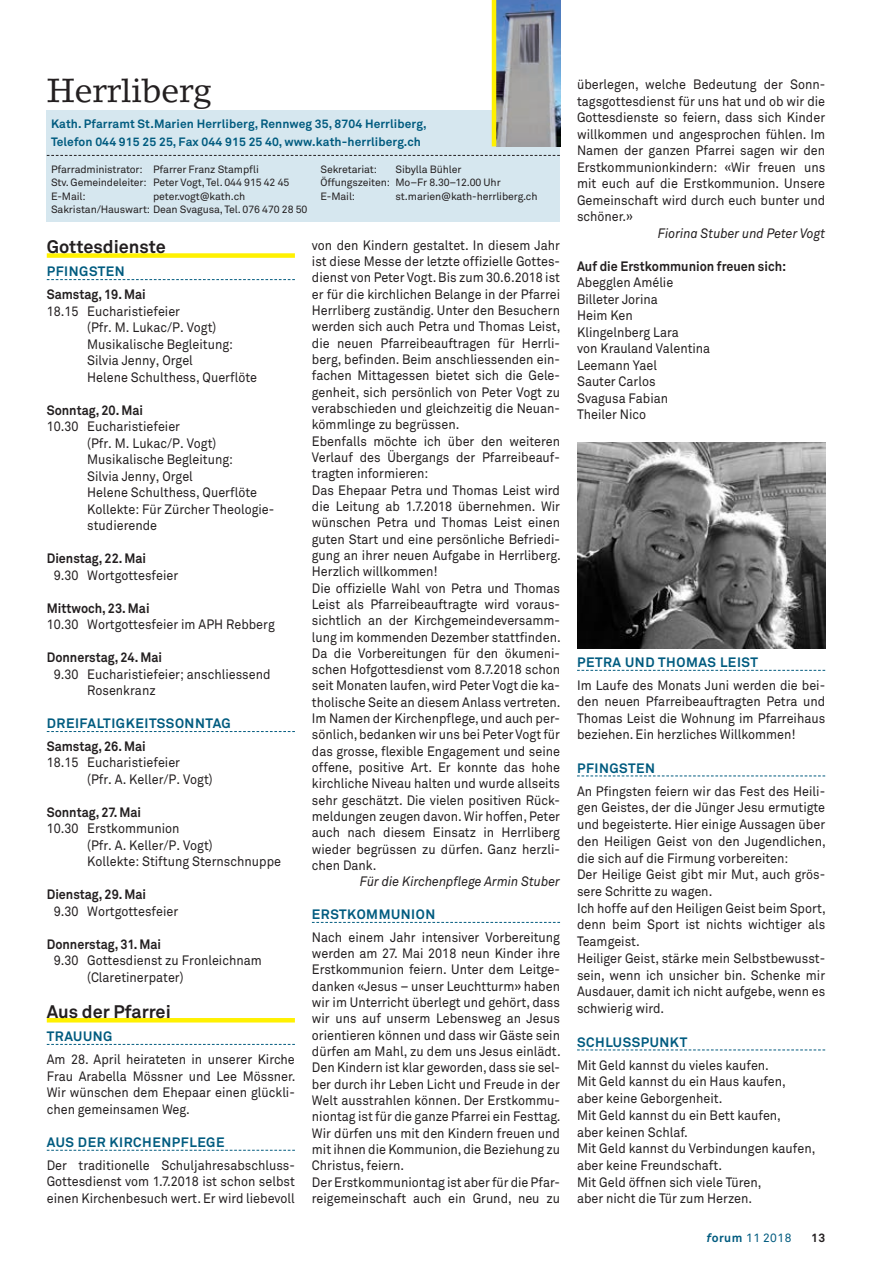
<style>
.page{position:relative;width:872px;height:1263px;background:#fff}
.page>*{position:absolute;margin:0;border:0;box-sizing:border-box;transform-origin:0 0}
.t1{font:33px "Lino Letter";letter-spacing:-.01em;color:#231f20}
.t2{font:700 18px "Akkurat Pro";color:#231f20}
.t3{font:13.5px/16.4px "Akkurat Pro";color:#231f20;scale:.93 1}
.t4{font:700 13.5px "Akkurat Pro";color:#231f20;scale:.93 1}
.t5{font:700 13.5px "Akkurat Pro";letter-spacing:.04em;color:#005b7f}
.t6{font:italic 13.5px "Akkurat Pro";color:#231f20;scale:.93 1}
.t7{font:700 12px/18px "Akkurat Pro";letter-spacing:.01em;color:#005b7f}
.t8{font:12px "Akkurat Pro";letter-spacing:.04em;color:#005b7f}
.t9{font:700 12px "Akkurat Pro";color:#231f20}
.t10{font:10.5px/13.5px "Akkurat Pro";letter-spacing:-.01em;color:#231f20}
.s1{font-weight:700;font-style:italic}
.s2{font-weight:700}
</style>
<div class="page">
<div style="left:47px;top:253px;width:248px;height:5px;background:#fff101"></div>
<svg style="left:47px;top:279px;width:248px;height:1px"></svg>
<svg style="left:47px;top:731px;width:248px;height:1px"></svg>
<hr style="left:47px;top:1018px;width:248px;height:4px;background:#fff101">
<svg style="left:47px;top:1044px;width:248px;height:1px"></svg>
<svg style="left:47px;top:1150px;width:248px;height:1px"></svg>
<svg style="left:312px;top:922px;width:248px;height:1px"></svg>
<div style="left:47px;top:111px;width:513px;height:111px;background:#d6e7ef"></div>
<img style="left:496px;top:0;width:64px;height:146px">
<hr style="left:492px;top:0;width:4px;height:146px;background:#fff101">
<svg style="left:47px;top:155px;width:513px;height:1px"></svg>
<img style="left:577px;top:443px;width:248px;height:205px">
<svg style="left:577px;top:670px;width:248px;height:1px"></svg>
<svg style="left:577px;top:775px;width:248px;height:1px"></svg>
<svg style="left:577px;top:1049px;width:248px;height:1px"></svg>
<h1 class="t1" style="left:47px;top:70px;width:167px">Herrliberg</h1>
<p class="t7" style="left:51px;top:115px;width:377px">Kath. Pfarramt St.Marien Herrliberg, Rennweg 35, 8704 Herrliberg,<br>Telefon 044 915 25 25, Fax 044 915 25 40, www.kath-herrliberg.ch</p>
<p class="t10" style="left:51px;top:163px;width:240px">Pfarradministrator: Pfarrer Franz Stampfli<br>Stv. Gemeindeleiter: Peter Vogt, Tel. 044 915 42 45<br>E-Mail:</p>
<p class="t10" style="left:320px;top:163px;width:58px">Sekretariat:</p>
<p class="t10" style="left:320px;top:163px;width:182px;text-indent:75px">Sibylla Bühler<br>Öffungszeiten: Mo–Fr 8.30–12.00 Uhr<br>E-Mail:</p>
<p class="t10" style="left:51px;top:190px;width:258px;text-indent:102px">peter.vogt@kath.ch<br>Sakristan/Hauswart: Dean Svagusa, Tel. 076 470 28 50</p>
<p class="t10" style="left:395px;top:190px;width:143px">st.marien@kath-herrliberg.ch</p>
<h2 class="t2" style="left:47px;top:236px;width:121px">Gottesdienste</h2>
<p class="t5" style="left:47px;top:263px;width:80px">PFINGSTEN</p>
<p class="t4" style="left:47px;top:286px;width:108px">Samstag, 19. Mai</p>
<p class="t3" style="left:87px;top:303px;width:184px;text-indent:-40px">18.15 Eucharistiefeier<br>(Pfr. M. Lukac/P. Vogt)<br>Musikalische Begleitung:<br>Silvia Jenny, Orgel<br>Helene Schulthess, Querflöte</p>
<p class="t4" style="left:47px;top:401px;width:105px">Sonntag, 20. Mai</p>
<p class="t3" style="left:87px;top:418px;width:203px;text-indent:-40px">10.30 Eucharistiefeier<br>(Pfr. M. Lukac/P. Vogt)<br>Musikalische Begleitung:<br>Silvia Jenny, Orgel<br>Helene Schulthess, Querflöte<br>Kollekte: Für Zürcher Theologie&shy;studierende</p>
<p class="t4" style="left:47px;top:550px;width:108px">Dienstag, 22. Mai</p>
<p class="t3" style="left:54px;top:567px;width:135px">9.30 Wortgottesfeier</p>
<p class="t4" style="left:47px;top:599px;width:112px">Mittwoch, 23. Mai</p>
<p class="t3" style="left:47px;top:616px;width:247px">10.30 Wortgottesfeier im APH Rebberg</p>
<p class="t4" style="left:47px;top:649px;width:125px">Donnerstag, 24. Mai</p>
<p class="t3" style="left:87px;top:666px;width:199px;text-indent:-33px">9.30 Eucharistiefeier; anschliessend<br>Rosenkranz</p>
<p class="t5" style="left:47px;top:715px;width:186px">DREIFALTIGKEITSSONNTAG</p>
<p class="t4" style="left:47px;top:738px;width:108px">Samstag, 26. Mai</p>
<p class="t3" style="left:87px;top:755px;width:136px;text-indent:-40px">18.15 Eucharistiefeier<br>(Pfr. A. Keller/P. Vogt)</p>
<p class="t4" style="left:47px;top:804px;width:103px">Sonntag, 27. Mai</p>
<p class="t3" style="left:87px;top:821px;width:210px;text-indent:-40px">10.30 Erstkommunion<br>(Pfr. A. Keller/P. Vogt)<br>Kollekte: Stiftung Sternschnuppe</p>
<p class="t4" style="left:47px;top:886px;width:108px">Dienstag, 29. Mai</p>
<p class="t3" style="left:54px;top:903px;width:135px">9.30 Wortgottesfeier</p>
<p class="t4" style="left:47px;top:936px;width:124px">Donnerstag, 31. Mai</p>
<p class="t3" style="left:87px;top:953px;width:189px;text-indent:-33px">9.30 Gottesdienst zu Fronleichnam (Claretinerpater)</p>
<h2 class="t2" style="left:47px;top:1000px;width:126px">Aus der Pfarrei</h2>
<p class="t5" style="left:47px;top:1028px;width:67px">TRAUUNG</p>
<p class="t3" style="left:47px;top:1051px;width:269px;text-align:justify">Am 28. April heirateten in unserer Kirche Frau Arabella Mössner und Lee Mössner.<br>Wir wünschen dem Ehepaar einen glückli&shy;chen gemeinsamen Weg.</p>
<p class="t5" style="left:47px;top:1134px;width:179px">AUS DER KIRCHENPFLEGE</p>
<p class="t3" style="left:47px;top:1157px;width:268px">Der traditionelle Schuljahresabschluss--<br>Gottesdienst vom 1.7.2018 ist schon selbst einen Kirchenbesuch wert. Er wird liebevoll</p>
<p class="t3" style="left:312px;top:237px;width:269px">von den Kindern gestaltet. In diesem Jahr ist diese Messe der letzte offizielle Gottes&shy;dienst von Peter Vogt. Bis zum 30.6.2018 ist er für die kirchlichen Belange in der Pfarrei Herrliberg zuständig. Unter den Besuchern werden sich auch Petra und Thomas Leist, die neuen Pfarreibeauftragen für Herrli&shy;berg, befinden. Beim anschliessenden ein&shy;fachen Mittagessen bietet sich die Gele&shy;genheit, sich persönlich von Peter Vogt zu verabschieden und gleichzeitig die Neuan&shy;kömmlinge zu begrüssen.<br>Ebenfalls möchte ich über den weiteren Verlauf des Übergangs der Pfarreibeauf&shy;tragten informieren:<br>Das Ehepaar Petra und Thomas Leist wird die Leitung ab 1.7.2018 übernehmen. Wir wünschen Petra und Thomas Leist einen guten Start und eine persönliche Befriedi&shy;gung an ihrer neuen Aufgabe in Herrliberg.<br>Herzlich willkommen!<br>Die offizielle Wahl von Petra und Thomas Leist als Pfarreibeauftragte wird voraus&shy;sichtlich an der Kirchgemeindeversamm&shy;lung im kommenden Dezember stattfinden.<br>Da die Vorbereitungen für den ökumeni&shy;schen Hofgottesdienst vom 8.7.2018 schon seit Monaten laufen, wird Peter Vogt die ka&shy;tholische Seite an diesem Anlass vertreten.<br>Im Namen der Kirchenpflege, und auch per&shy;sönlich, bedanken wir uns bei Peter Vogt für das grosse, flexible Engagement und seine offene, positive Art. Er konnte das hohe kirchliche Niveau halten und wurde allseits sehr geschätzt. Die vielen positiven Rück&shy;meldungen zeugen davon. Wir hoffen, Peter auch nach diesem Einsatz in Herrliberg wieder begrüssen zu dürfen. Ganz herzli&shy;chen Dank.</p>
<p class="t6" style="left:360px;top:874px;width:217px">Für die Kirchenpflege Armin Stuber</p>
<p class="t5" style="left:312px;top:906px;width:125px">ERSTKOMMUNION</p>
<p class="t3" style="left:312px;top:929px;width:269px">Nach einem Jahr intensiver Vorbereitung werden am 27. Mai 2018 neun Kinder ihre Erstkommunion feiern. Unter dem Leitge&shy;danken «Jesus – unser Leuchtturm» haben wir im Unterricht überlegt und gehört, dass wir uns auf unserm Lebensweg an Jesus orientieren können und dass wir Gäste sein dürfen am Mahl, zu dem uns Jesus einlädt.<br>Den Kindern ist klar geworden, dass sie sel&shy;ber durch ihr Leben Licht und Freude in der Welt ausstrahlen können. Der Erstkommu&shy;niontag ist für die ganze Pfarrei ein Festtag.<br>Wir dürfen uns mit den Kindern freuen und mit ihnen die Kommunion, die Beziehung zu Christus, feiern.<br>Der Erstkommuniontag ist aber für die Pfar&shy;reigemeinschaft auch ein Grund, neu zu</p>
<p class="t3" style="left:577px;top:77px;width:268px;text-align:justify">überlegen, welche Bedeutung der Sonn&shy;tagsgottesdienst für uns hat und ob wir die Gottesdienste so feiern, dass sich Kinder willkommen und angesprochen fühlen. Im Namen der ganzen Pfarrei sagen wir den Erstkommunionkindern: «Wir freuen uns mit euch auf die Erstkommunion. Unsere Gemeinschaft wird durch euch bunter und schöner.»</p>
<p class="t6" style="left:658px;top:225px;width:181px">Fiorina Stuber und Peter Vogt</p>
<p class="t4" style="left:577px;top:258px;width:226px">Auf die Erstkommunion freuen sich:</p>
<p class="t3" style="left:577px;top:275px;width:145px">Abegglen Amélie<br>Billeter Jorina<br>Heim Ken<br>Klingelnberg Lara<br>von Krauland Valentina<br>Leemann Yael<br>Sauter Carlos<br>Svagusa Fabian<br>Theiler Nico</p>
<p class="t5" style="left:577px;top:654px;width:182px">PETRA UND THOMAS LEIST</p>
<p class="t3" style="left:577px;top:677px;width:268px;text-align:justify">Im Laufe des Monats Juni werden die bei&shy;den neuen Pfarreibeauftragten Petra und Thomas Leist die Wohnung im Pfarreihaus beziehen. Ein herzliches Willkommen!</p>
<p class="t5" style="left:577px;top:759px;width:80px">PFINGSTEN</p>
<p class="t3" style="left:577px;top:783px;width:269px;line-height:16.8px">An Pfingsten feiern wir das Fest des Heili&shy;gen Geistes, der die Jünger Jesu ermutigte und begeisterte. Hier einige Aussagen über den Heiligen Geist von den Jugendlichen, die sich auf die Firmung vorbereiten:<br>Der Heilige Geist gibt mir Mut, auch grös&shy;sere Schritte zu wagen.<br>Ich hoffe auf den Heiligen Geist beim Sport, denn beim Sport ist nichts wichtiger als Teamgeist.<br>Heiliger Geist, stärke mein Selbstbewusst&shy;sein, wenn ich unsicher bin. Schenke mir Ausdauer, damit ich nicht aufgebe, wenn es schwierig wird.</p>
<p class="t5" style="left:577px;top:1033px;width:112px">SCHLUSSPUNKT</p>
<p class="t3" style="left:577px;top:1057px;width:258px;line-height:16.8px">Mit Geld kannst du vieles kaufen.<br>Mit Geld kannst du ein Haus kaufen, aber keine Geborgenheit.<br>Mit Geld kannst du ein Bett kaufen,<br>aber keinen Schlaf.<br>Mit Geld kannst du Verbindungen kaufen, aber keine Freundschaft.<br>Mit Geld öffnen sich viele Türen,<br>aber nicht die Tür zum Herzen.</p>
<p class="t8" style="left:707px;top:1231px;width:86px"><span class="s1">f</span><span class="s2">orum</span> 11 2018</p>
<p class="t9" style="left:811px;top:1231px;width:16px">13</p>
</div>
